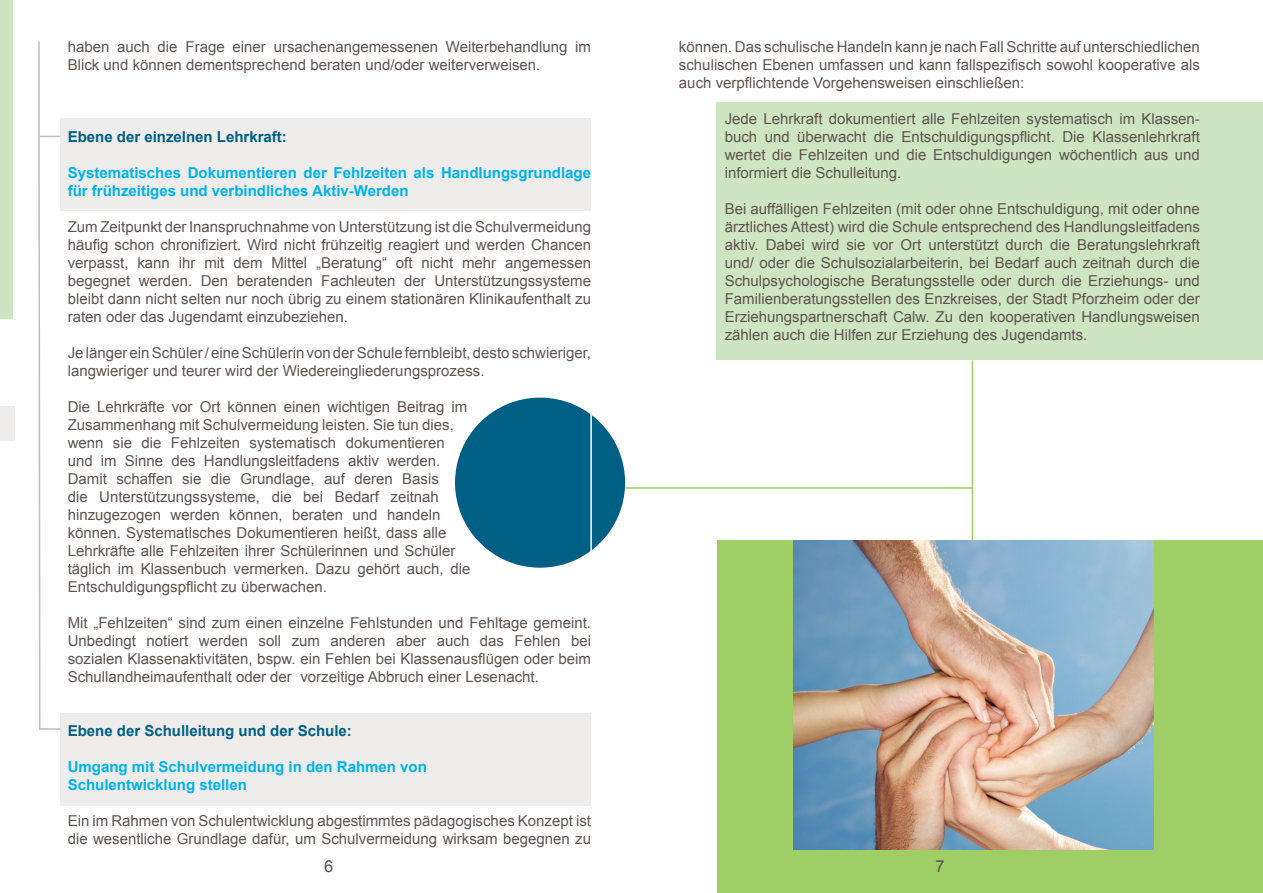
<style>
.page{position:relative;width:1263px;height:893px;background:#fff}
.page>*{position:absolute;margin:0;border:0;box-sizing:border-box;transform-origin:0 0}
.t1{font:16.5px "Arial";color:#605350}
.t2{font:15px/18px "Arial";color:#605350;text-align:justify}
.t3{font:700 15px/18px "Arial";color:#00b2ef}
.t4{font:700 15px "Arial";color:#005f85}
</style>
<div class="page">
<div style="left:0;top:406px;width:15px;height:34px;background:#efedec"></div>
<div style="left:0;top:0;width:13px;height:319px;background:#cde5c1"></div>
<div style="left:717px;top:540px;width:546px;height:353px;background:#9fce66"></div>
<div style="left:716px;top:102px;width:547px;height:258px;background:#cde5c1"></div>
<div style="left:60px;top:713px;width:531px;height:92px;background:#efedec"></div>
<div style="left:60px;top:118px;width:531px;height:92px;background:#efedec"></div>
<svg style="left:38px;top:41px;width:22px;height:687px"></svg>
<hr style="left:39px;top:728px;width:21px;height:2px;background:#c3bcbc">
<div style="left:455px;top:398px;width:170px;height:170px;background:#005f85;border-radius:50%"></div>
<hr style="left:625px;top:487px;width:348px;height:2px;background:#9fce66">
<hr style="left:972px;top:360px;width:1px;height:128px;background:#9fce66">
<img style="left:794px;top:540px;width:360px;height:309px">
<hr style="left:972px;top:488px;width:1px;height:52px;background:#9fce66">
<hr style="left:590px;top:409px;width:2px;height:150px;background:#fff">
<p class="t2" style="left:68px;top:38px;width:525px">haben auch die Frage einer ursachenangemessenen Weiterbehandlung im<br>Blick und können dementsprechend beraten und/oder weiterverweisen.</p>
<p class="t4" style="left:68px;top:127px;width:221px">Ebene der einzelnen Lehrkraft:</p>
<p class="t3" style="left:68px;top:165px;width:525px">Systematisches Dokumentieren der Fehlzeiten als Handlungsgrundlage für frühzeitiges und verbindliches Aktiv-Werden</p>
<p class="t2" style="left:68px;top:218px;width:525px">Zum Zeitpunkt der Inanspruchnahme von Unterstützung ist die Schulvermeidung häufig schon chronifiziert. Wird nicht frühzeitig reagiert und werden Chancen verpasst, kann ihr mit dem Mittel „Beratung“ oft nicht mehr angemessen begegnet werden. Den beratenden Fachleuten der Unterstützungssysteme bleibt dann nicht selten nur noch übrig zu einem stationären Klinikaufenthalt zu raten oder das Jugendamt einzubeziehen.</p>
<p class="t2" style="left:68px;top:344px;width:525px">Je länger ein Schüler / eine Schülerin von der Schule fernbleibt, desto schwieriger, langwieriger und teurer wird der Wiedereingliederungsprozess.</p>
<p class="t2" style="left:68px;top:398px;width:404px;text-align:left">Die Lehrkräfte vor Ort können einen wichtigen Beitrag im Zusammenhang mit Schulvermeidung leisten. Sie tun dies, wenn sie die Fehlzeiten systematisch dokumentieren und im Sinne des Handlungsleitfadens aktiv werden.<br>Damit schaffen sie die Grundlage, auf deren Basis<br>die Unterstützungssysteme, die bei Bedarf zeitnah hinzugezogen werden können, beraten und handeln können. Systematisches Dokumentieren heißt, dass alle Lehrkräfte alle Fehlzeiten ihrer Schülerinnen und Schüler täglich im Klassenbuch vermerken. Dazu gehört auch, die Entschuldigungspflicht zu überwachen.</p>
<p class="t2" style="left:68px;top:614px;width:525px">Mit „Fehlzeiten“ sind zum einen einzelne Fehlstunden und Fehltage gemeint.<br>Unbedingt notiert werden soll zum anderen aber auch das Fehlen bei sozialen Klassenaktivitäten, bspw. ein Fehlen bei Klassenausflügen oder beim Schullandheimaufenthalt oder der vorzeitige Abbruch einer Lesenacht.</p>
<p class="t4" style="left:68px;top:721px;width:286px">Ebene der Schulleitung und der Schule:</p>
<p class="t3" style="left:68px;top:759px;width:361px">Umgang mit Schulvermeidung in den Rahmen von<br>Schulentwicklung stellen</p>
<p class="t2" style="left:68px;top:812px;width:525px">Ein im Rahmen von Schulentwicklung abgestimmtes pädagogisches Konzept ist die wesentliche Grundlage dafür, um Schulvermeidung wirksam begegnen zu</p>
<p class="t1" style="left:324px;top:855px;width:11px">6</p>
<p class="t2" style="left:679px;top:38px;width:522px">können. Das schulische Handeln kann je nach Fall Schritte auf unterschiedlichen schulischen Ebenen umfassen und kann fallspezifisch sowohl kooperative als auch verpflichtende Vorgehensweisen einschließen:</p>
<p class="t2" style="left:725px;top:110px;width:477px">Jede Lehrkraft dokumentiert alle Fehlzeiten systematisch im Klassen&shy;buch und überwacht die Entschuldigungspflicht. Die Klassenlehrkraft wertet die Fehlzeiten und die Entschuldigungen wöchentlich aus und informiert die Schulleitung.</p>
<p class="t2" style="left:725px;top:200px;width:477px">Bei auffälligen Fehlzeiten (mit oder ohne Entschuldigung, mit oder ohne ärztliches Attest) wird die Schule entsprechend des Handlungsleitfadens aktiv. Dabei wird sie vor Ort unterstützt durch die Beratungslehrkraft und/ oder die Schulsozialarbeiterin, bei Bedarf auch zeitnah durch die Schulpsychologische Beratungsstelle oder durch die Erziehungs- und Familienberatungsstellen des Enzkreises, der Stadt Pforzheim oder der Erziehungspartnerschaft Calw. Zu den kooperativen Handlungsweisen zählen auch die Hilfen zur Erziehung des Jugendamts.</p>
<p class="t1" style="left:935px;top:855px;width:11px">7</p>
</div>
